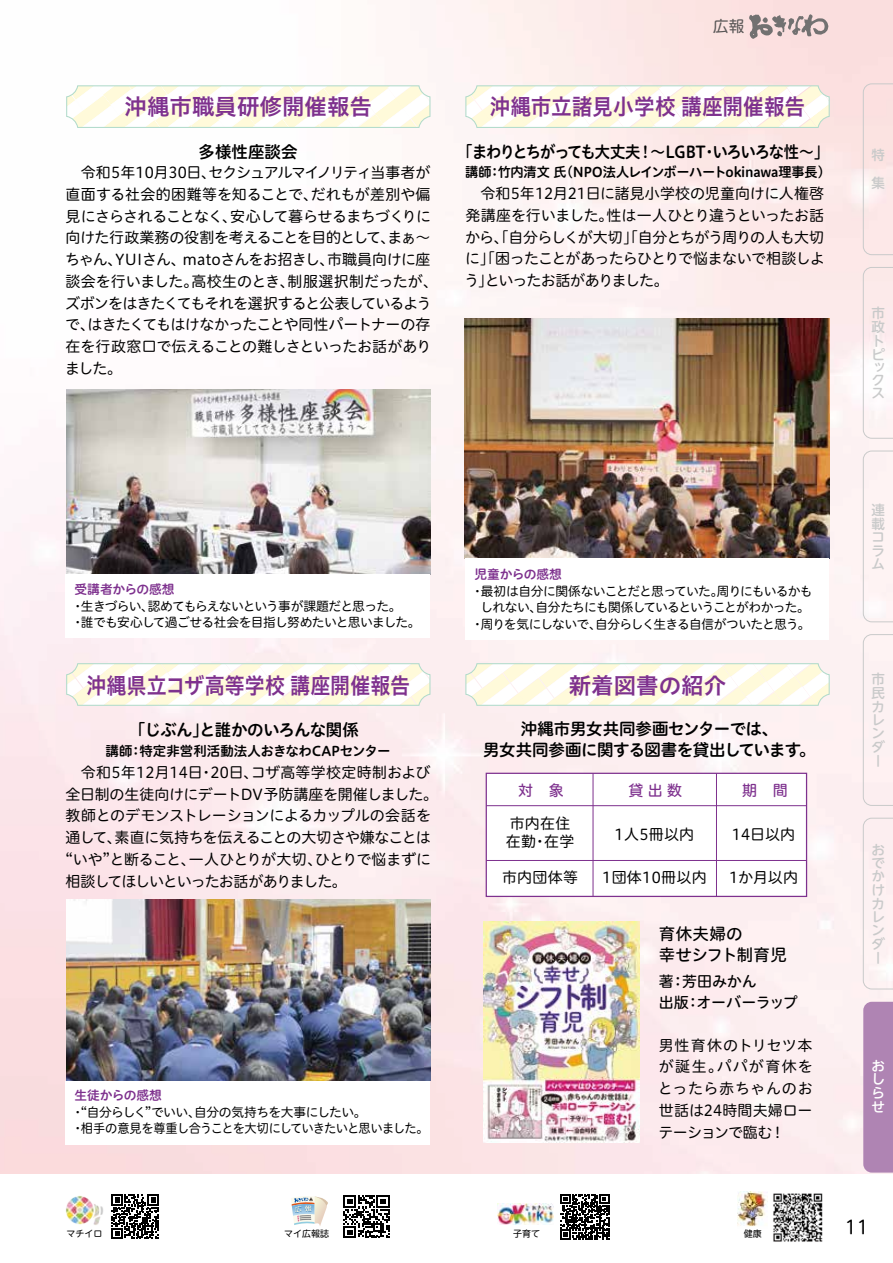
<style>
.page{position:relative;width:893px;height:1263px;background:#fff}
.page>*{position:absolute;margin:0;border:0;box-sizing:border-box;transform-origin:0 0}
.t1{font:22.5px "Hiragino UD Sans Std W6";color:#7e318e}
.t2{font:22.5px "Hiragino UD Sans Std W6";color:#7e318e;scale:.89 1}
.t3{font:22.5px "Hiragino UD Sans Std W6";color:#7e318e;scale:.92 1}
.t4{font:18px "UD Shin M Go Pro";color:#000}
.t5{font:16.5px/21.8px "Hiragino UD Sans R Std W6";letter-spacing:-.03em;color:#000;text-align:center}
.t6{font:16.5px "Hiragino UD Sans R Std W6";letter-spacing:-.075em;color:#000;scale:.93 1}
.t7{font:16.5px/21.8px "Hiragino UD Sans R Std W5";letter-spacing:.005em;color:#000}
.t8{font:15.6px "UD Shin M Go Pro";color:#595757}
.t9{font:15px/21.8px "Hiragino UD Sans R Std W4";letter-spacing:-.025em;color:#000}
.t10{font:15px/21px "Hiragino UD Sans R Std W5";letter-spacing:-.015em;color:#000}
.t11{font:15px "Hiragino UD Sans R Std W5";color:#7e318e}
.t12{font:15px "Hiragino UD Sans R Std W4";letter-spacing:.02em;color:#000}
.t13{font:13.5px "Hiragino UD Sans R Std W6";letter-spacing:-.02em;color:#000}
.t14{font:500 13.5px/13.6px "UD Shin M Go Pro";color:#c9caca}
.t15{font:13.5px "Hiragino UD Sans R Std W6";color:#000}
.t16{font:500 13.5px/13.8px "UD Shin M Go Pro";color:#fff;text-align:justify}
.t17{font:12.75px/16.5px "Hiragino UD Sans R Std W4";letter-spacing:-.055em;color:#000}
.t18{font:12.75px "Hiragino UD Sans R Std W6";letter-spacing:-.015em;color:#7e318e}
.t19{font:9px "UD Shin M Go Pro";color:#000}
</style>
<div class="page">
<img style="left:1px;top:0;width:892px;height:1173px">
<svg style="left:862px;top:83px;width:31px;height:172px;background:#f9e4e4"></svg>
<svg style="left:862px;top:267px;width:31px;height:172px"></svg>
<svg style="left:862px;top:450px;width:31px;height:173px"></svg>
<div style="left:862px;top:634px;width:31px;height:172px;background:#fcf1f2"></div>
<svg style="left:862px;top:817px;width:31px;height:173px"></svg>
<div style="left:863px;top:1002px;width:30px;height:170px;background:#af84b3"></div>
<svg style="left:749px;top:14px;width:80px;height:25px;background:#c3b2b2"></svg>
<svg style="left:112px;top:1195px;width:47px;height:44px"></svg>
<img style="left:66px;top:1196px;width:37px;height:29px">
<svg style="left:343px;top:1195px;width:46px;height:43px"></svg>
<svg style="left:560px;top:1194px;width:49px;height:45px"></svg>
<img style="left:497px;top:1203px;width:57px;height:21px">
<svg style="left:291px;top:1196px;width:37px;height:30px"></svg>
<img style="left:737px;top:1191px;width:31px;height:36px">
<img style="left:773px;top:1193px;width:50px;height:49px">
<svg style="left:466px;top:664px;width:363px;height:41px"></svg>
<div style="left:465px;top:663px;width:365px;height:43px;border:1px solid #b1dbcb;border-radius:11px"></div>
<svg style="left:466px;top:86px;width:363px;height:41px"></svg>
<div style="left:465px;top:85px;width:365px;height:43px;border:1px solid #b1dbcb;border-radius:11px"></div>
<svg style="left:67px;top:86px;width:363px;height:41px"></svg>
<div style="left:66px;top:85px;width:364px;height:43px;border:1px solid #b1dbcb;border-radius:11px"></div>
<svg style="left:67px;top:664px;width:363px;height:41px"></svg>
<div style="left:66px;top:663px;width:364px;height:43px;border:1px solid #b1dbcb;border-radius:11px"></div>
<img style="left:483px;top:921px;width:156px;height:221px">
<img style="left:465px;top:318px;width:364px;height:241px">
<img style="left:66px;top:389px;width:365px;height:185px">
<img style="left:66px;top:900px;width:365px;height:181px">
<div style="left:66px;top:575px;width:364px;height:63px;background:#fff"></div>
<div style="left:466px;top:558px;width:363px;height:82px;background:#fff"></div>
<div style="left:486px;top:773px;width:320px;height:123px;background:#fff"></div>
<div style="left:486px;top:773px;width:321px;height:124px;border:1px solid #7e318e"></div>
<hr style="left:486px;top:805px;width:320px;height:1px;background:#7e318e">
<hr style="left:486px;top:860px;width:320px;height:1px;background:#7e318e">
<hr style="left:593px;top:773px;width:1px;height:123px;background:#7e318e">
<hr style="left:716px;top:773px;width:1px;height:123px;background:#7e318e">
<div style="left:66px;top:1081px;width:364px;height:63px;background:#fff"></div>
<img style="left:0;top:531px;width:1px;height:642px">
<p class="t8" style="left:713px;top:14px;width:33px">広報</p>
<h1 class="t1" style="left:125px;top:89px;width:249px">沖縄市職員研修開催報告</h1>
<h1 class="t3" style="left:490px;top:89px;width:344px">沖縄市立諸見小学校 講座開催報告</h1>
<p class="t5" style="left:199px;top:140px;width:100px">多様性座談会</p>
<p class="t9" style="left:65px;top:161px;width:375px">　令和5年10月30日、セクシュアルマイノリティ当事者が直面する社会的困難等を知ることで、だれもが差別や偏見にさらされることなく、安心して暮らせるまちづくりに向けた行政業務の役割を考えることを目的として、まぁ～ちゃん、YUIさん、matoさんをお招きし、市職員向けに座談会を行いました。高校生のとき、制服選択制だったが、ズボンをはきたくてもそれを選択すると公表しているようで、はきたくてもはけなかったことや同性パートナーの存在を行政窓口で伝えることの難しさといったお話がありました。</p>
<p class="t6" style="left:457px;top:139px;width:401px">「まわりとちがっても大丈夫！～LGBT・いろいろな性～」</p>
<p class="t13" style="left:465px;top:161px;width:367px">講師：竹内清文 氏（NPO法人レインボーハートokinawa理事長）</p>
<p class="t9" style="left:464px;top:182px;width:362px;text-align:justify">　令和5年12月21日に諸見小学校の児童向けに人権啓発講座を行いました。性は一人ひとり違うといったお話から、「自分らしくが大切」「自分とちがう周りの人も大切に」「困ったことがあったらひとりで悩まないで相談しよう」といったお話がありました。</p>
<p class="t14" style="left:871px;top:140px;width:15px;line-height:28.3px">特集</p>
<p class="t14" style="left:871px;top:305px;width:15px">市政トピ</p>
<p class="t14" style="left:871px;top:360px;width:14px;line-height:13px;text-align:justify">ックス</p>
<p class="t18" style="left:75px;top:580px;width:102px">受講者からの感想</p>
<p class="t17" style="left:71px;top:597px;width:351px">・生きづらい、認めてもらえないという事が課題だと思った。<br>・誰でも安心して過ごせる社会を目指し努めたいと思いました。</p>
<h1 class="t2" style="left:86px;top:668px;width:365px">沖縄県立コザ高等学校 講座開催報告</h1>
<p class="t5" style="left:129px;top:718px;width:231px">「じぶん」と誰かのいろんな関係</p>
<p class="t15" style="left:106px;top:740px;width:286px">講師：特定非営利活動法人おきなわCAPセンター</p>
<p class="t9" style="left:66px;top:760px;width:374px">　令和5年12月14日・20日、コザ高等学校定時制および全日制の生徒向けにデートDV予防講座を開催しました。教師とのデモンストレーションによるカップルの会話を通して、素直に気持ちを伝えることの大切さや嫌なことは“いや”と断ること、一人ひとりが大切、ひとりで悩まずに相談してほしいといったお話がありました。</p>
<p class="t18" style="left:75px;top:1086px;width:89px">生徒からの感想</p>
<p class="t17" style="left:71px;top:1103px;width:359px">・“自分らしく”でいい、自分の気持ちを大事にしたい。<br>・相手の意見を尊重し合うことを大切にしていきたいと思いました。</p>
<p class="t18" style="left:474px;top:565px;width:89px">児童からの感想</p>
<p class="t17" style="left:471px;top:582px;width:343px;text-align:center">・最初は自分に関係ないことだと思っていた。周りにもいるかもしれない、自分たちにも関係しているということがわかった。・周りを気にしないで、自分らしく生きる自信がついたと思う。</p>
<h1 class="t1" style="left:569px;top:668px;width:159px">新着図書の紹介</h1>
<p class="t5" style="left:483px;top:717px;width:334px">沖縄市男女共同参画センターでは、<br>男女共同参画に関する図書を貸出しています。</p>
<p class="t11" style="left:518px;top:779px;width:47px">対　象</p>
<p class="t9" style="left:506px;top:813px;width:70px;line-height:18.1px">市内在住在勤・在学</p>
<p class="t9" style="left:615px;top:822px;width:81px">1人5冊以内</p>
<p class="t9" style="left:732px;top:822px;width:65px">14日以内</p>
<p class="t9" style="left:502px;top:866px;width:78px">市内団体等</p>
<p class="t12" style="left:602px;top:866px;width:106px">1団体10冊以内</p>
<p class="t9" style="left:729px;top:866px;width:70px">1か月以内</p>
<p class="t11" style="left:629px;top:779px;width:55px">貸 出 数</p>
<p class="t11" style="left:742px;top:779px;width:47px">期　間</p>
<p class="t7" style="left:659px;top:922px;width:129px">育休夫婦の<br>幸せシフト制育児</p>
<p class="t10" style="left:659px;top:970px;width:141px">著：芳田みかん<br>出版：オーバーラップ</p>
<p class="t9" style="left:658px;top:1033px;width:156px;text-align:justify">男性育休のトリセツ本が誕生。パパが育休をとったら赤ちゃんのお世話は24時間夫婦ローテーションで臨む！</p>
<p class="t19" style="left:66px;top:1226px;width:37px">マチイロ</p>
<p class="t19" style="left:284px;top:1226px;width:46px">マイ広報誌</p>
<p class="t19" style="left:513px;top:1226px;width:28px">子育て</p>
<p class="t19" style="left:744px;top:1226px;width:19px">健康</p>
<p class="t14" style="left:871px;top:502px;width:15px;text-align:justify">連載コラム</p>
<p class="t14" style="left:871px;top:671px;width:15px">市民カレンダー</p>
<p class="t14" style="left:871px;top:842px;width:15px">おでかけカレンダー</p>
<p class="t16" style="left:871px;top:1058px;width:14px">おしらせ</p>
<p class="t4" style="left:845px;top:1213px;width:25px">11</p>
</div>
